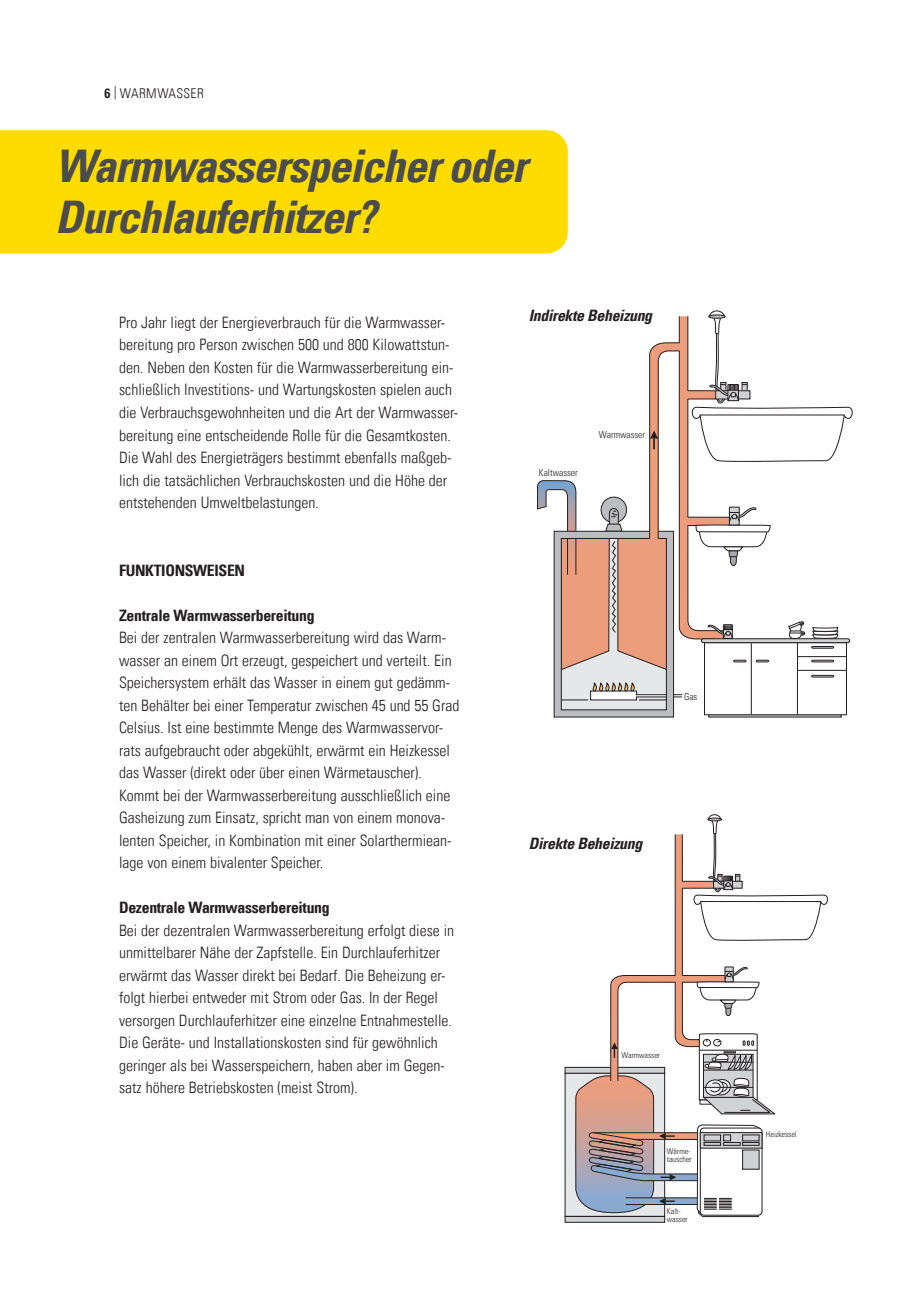
<style>
.page{position:relative;width:906px;height:1289px;background:#fff}
.page>*{position:absolute;margin:0;border:0;box-sizing:border-box;transform-origin:0 0}
.t1{font:italic 700 condensed 45px/51px "Univers LT";letter-spacing:-.025em;color:#4b4c4d}
.t2{font:300 condensed 15.75px/22.5px "Univers LT";color:#231f20}
.t3{font:700 condensed 15.75px "Univers LT";letter-spacing:-.02em;color:#231f20}
.t4{font:italic 700 condensed 15.75px "Univers LT";letter-spacing:-.02em;color:#231f20}
.t5{font:300 condensed 13.5px "Univers LT";letter-spacing:.03em;color:#231f20}
.t6{font:300 condensed 9.6px "Univers LT";color:#231f20}
.t7{font:300 condensed 7.95px/8.1px "Univers LT";color:#231f20}
.s1{font-weight:700}
</style>
<div class="page">
<div style="left:0;top:130px;width:568px;height:123px;background:#ffdc01"></div>
<svg style="left:537px;top:311px;width:316px;height:406px"></svg>
<div style="left:565px;top:1216px;width:99px;height:6px;background:#d1d2d4"></div>
<div style="left:565px;top:1216px;width:100px;height:6px;border:1px solid #231f20"></div>
<div style="left:565px;top:1067px;width:99px;height:6px;background:#d1d2d4"></div>
<div style="left:565px;top:1067px;width:100px;height:6px;border:1px solid #231f20"></div>
<div style="left:565px;top:1073px;width:99px;height:143px;background:#e6e7e9"></div>
<svg style="left:575px;top:814px;width:253px;height:409px"></svg>
<p class="t5" style="left:105px;top:85px;width:101px"><span class="s1">6</span> | WARMWASSER</p>
<h1 class="t1" style="left:55px;top:140px;width:473px">Warmwasserspeicher oder<br>Durchlauferhitzer?</h1>
<p class="t2" style="left:119px;top:311px;width:341px">Pro Jahr liegt der Energieverbrauch für die Warmwasser&shy;bereitung pro Person zwischen 500 und 800 Kilowattstun&shy;den. Neben den Kosten für die Warmwasserbereitung ein&shy;schließlich Investitions- und Wartungskosten spielen auch die Verbrauchsgewohnheiten und die Art der Warmwasser&shy;bereitung eine entscheidende Rolle für die Gesamtkosten.<br>Die Wahl des Energieträgers bestimmt ebenfalls maßgeb&shy;lich die tatsächlichen Verbrauchskosten und die Höhe der entstehenden Umweltbelastungen.</p>
<p class="t3" style="left:119px;top:560px;width:127px">FUNKTIONSWEISEN</p>
<p class="t3" style="left:119px;top:605px;width:197px">Zentrale Warmwasserbereitung</p>
<p class="t2" style="left:119px;top:626px;width:342px">Bei der zentralen Warmwasserbereitung wird das Warm&shy;wasser an einem Ort erzeugt, gespeichert und verteilt. Ein Speichersystem erhält das Wasser in einem gut gedämm&shy;ten Behälter bei einer Temperatur zwischen 45 und 55 Grad Celsius. Ist eine bestimmte Menge des Warmwasservor&shy;rats aufgebraucht oder abgekühlt, erwärmt ein Heizkessel das Wasser (direkt oder über einen Wärmetauscher).<br>Kommt bei der Warmwasserbereitung ausschließlich eine Gasheizung zum Einsatz, spricht man von einem monova&shy;lenten Speicher, in Kombination mit einer Solarthermiean&shy;lage von einem bivalenter Speicher.</p>
<p class="t3" style="left:119px;top:898px;width:212px">Dezentrale Warmwasserbereitung</p>
<p class="t2" style="left:119px;top:919px;width:336px">Bei der dezentralen Warmwasserbereitung erfolgt diese in unmittelbarer Nähe der Zapfstelle. Ein Durchlauferhitzer erwärmt das Wasser direkt bei Bedarf. Die Beheizung er&shy;folgt hierbei entweder mit Strom oder Gas. In der Regel versorgen Durchlauferhitzer eine einzelne Entnahmestelle.<br>Die Geräte- und Installationskosten sind für gewöhnlich geringer als bei Wasserspeichern, haben aber im Gegen&shy;satz höhere Betriebskosten (meist Strom).</p>
<p class="t4" style="left:529px;top:305px;width:125px">Indirekte Beheizung</p>
<p class="t6" style="left:539px;top:466px;width:40px">Kaltwasser</p>
<p class="t6" style="left:599px;top:428px;width:48px">Warmwasser</p>
<p class="t6" style="left:684px;top:690px;width:15px">Gas</p>
<p class="t4" style="left:529px;top:834px;width:115px">Direkte Beheizung</p>
<p class="t7" style="left:621px;top:1051px;width:40px">Warmwasser</p>
<p class="t7" style="left:667px;top:1147px;width:26px">Wärme&shy;tauscher</p>
<p class="t7" style="left:667px;top:1206px;width:22px">Kalt&shy;wasser</p>
<p class="t7" style="left:766px;top:1129px;width:32px">Heizkessel</p>
</div>
